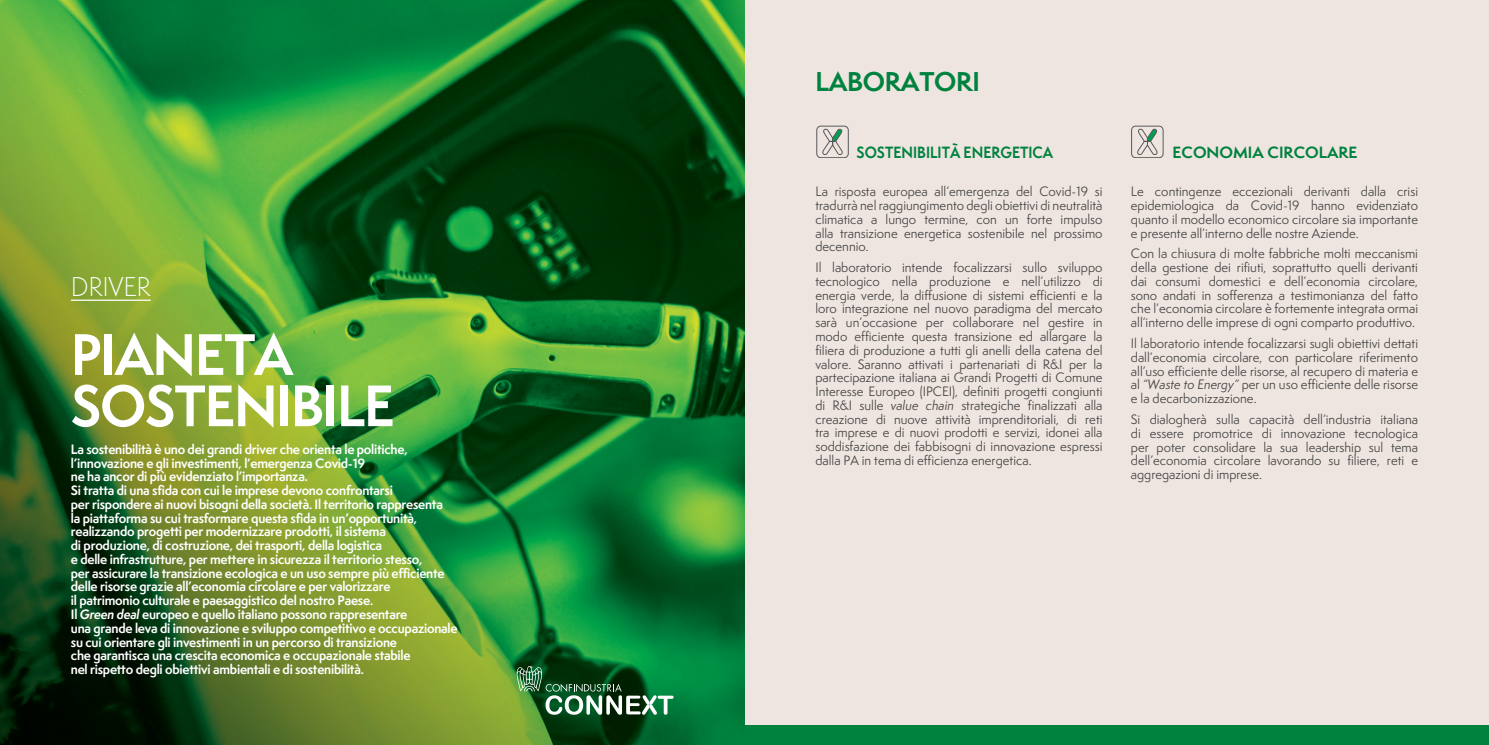
<style>
.page{position:relative;width:1489px;height:745px;background:#fff}
.page>*{position:absolute;margin:0;border:0;box-sizing:border-box;transform-origin:0 0}
.t1{font:700 53.75px/51.2px "Semplicita Pro";letter-spacing:-.02em;color:#fff;scale:.94 1}
.t2{font:700 25px "Semplicita Pro";letter-spacing:-.01em;color:#00823f}
.t3{font:300 25px "Semplicita Pro";letter-spacing:-.01em;color:#fff}
.t4{font:700 15px "Semplicita Pro";color:#00823f;scale:.9 1}
.t5{font:700 15px "Semplicita Pro";color:#00823f}
.t6{font:12.5px/13.8px "Semplicita Pro";color:#3e3e3f;text-align:justify}
.t7{font:700 12.5px/13.8px "Semplicita Pro";letter-spacing:-.02em;color:#fff}
.s1{font-style:italic}
</style>
<div class="page">
<div style="left:735px;top:0;width:753px;height:744px;background:#efe5e0"></div>
<div style="left:620px;top:724px;width:868px;height:20px;background:#00823f"></div>
<img style="left:0;top:0;width:744px;height:744px">
<svg style="left:516px;top:665px;width:157px;height:49px"></svg>
<hr style="left:71px;top:299px;width:80px;height:1px;background:#fff">
<div style="left:816px;top:126px;width:32px;height:32px;border:1px solid #57585a;border-radius:4px"></div>
<svg style="left:822px;top:129px;width:20px;height:26px"></svg>
<div style="left:1131px;top:126px;width:32px;height:32px;border:1px solid #57585a;border-radius:4px"></div>
<svg style="left:1137px;top:129px;width:20px;height:26px"></svg>
<h2 class="t3" style="left:71px;top:270px;width:81px">DRIVER</h2>
<h1 class="t1" style="left:71px;top:328px;width:346px">PIANETA<br>SOSTENIBILE</h1>
<p class="t7" style="left:71px;top:441px;width:388px">La sostenibilità è uno dei grandi driver che orienta le politiche, l’innovazione e gli investimenti, l’emergenza Covid-19<br>ne ha ancor di più evidenziato l’importanza.<br>Si tratta di una sfida con cui le imprese devono confrontarsi<br>per rispondere ai nuovi bisogni della società. Il territorio rappresenta<br>la piattaforma su cui trasformare questa sfida in un’opportunità, realizzando progetti per modernizzare prodotti, il sistema<br>di produzione, di costruzione, dei trasporti, della logistica<br>e delle infrastrutture, per mettere in sicurezza il territorio stesso,<br>per assicurare la transizione ecologica e un uso sempre più efficiente delle risorse grazie all’economia circolare e per valorizzare<br>il patrimonio culturale e paesaggistico del nostro Paese.<br>Il <span class="s1">Green deal</span> europeo e quello italiano possono rappresentare<br>una grande leva di innovazione e sviluppo competitivo e occupazionale su cui orientare gli investimenti in un percorso di transizione<br>che garantisca una crescita economica e occupazionale stabile<br>nel rispetto degli obiettivi ambientali e di sostenibilità.</p>
<h2 class="t2" style="left:815px;top:63px;width:166px">LABORATORI</h2>
<p class="t4" style="left:856px;top:141px;width:220px">SOSTENIBILITÀ ENERGETICA</p>
<p class="t5" style="left:1172px;top:141px;width:186px">ECONOMIA CIRCOLARE</p>
<p class="t6" style="left:815px;top:184px;width:289px">La risposta europea all’emergenza del Covid-19 si tradurrà nel raggiungimento degli obiettivi di neutralità climatica a lungo termine, con un forte impulso alla transizione energetica sostenibile nel prossimo decennio.</p>
<p class="t6" style="left:815px;top:260px;width:289px">Il laboratorio intende focalizzarsi sullo sviluppo tecnologico nella produzione e nell’utilizzo di energia verde, la diffusione di sistemi efficienti e la loro integrazione nel nuovo paradigma del mercato sarà un’occasione per collaborare nel gestire in modo efficiente questa transizione ed allargare la filiera di produzione a tutti gli anelli della catena del valore. Saranno attivati i partenariati di R&amp;I per la partecipazione italiana ai Grandi Progetti di Comune Interesse Europeo (IPCEI), definiti progetti congiunti di R&amp;I sulle <span class="s1">value chain</span> strategiche finalizzati alla creazione di nuove attività imprenditoriali, di reti tra imprese e di nuovi prodotti e servizi, idonei alla soddisfazione dei fabbisogni di innovazione espressi dalla PA in tema di efficienza energetica.</p>
<p class="t6" style="left:1130px;top:184px;width:289px">Le contingenze eccezionali derivanti dalla crisi epidemiologica da Covid-19 hanno evidenziato quanto il modello economico circolare sia importante e presente all’interno delle nostre Aziende.</p>
<p class="t6" style="left:1130px;top:246px;width:289px">Con la chiusura di molte fabbriche molti meccanismi della gestione dei rifiuti, soprattutto quelli derivanti dai consumi domestici e dell’economia circolare, sono andati in sofferenza a testimonianza del fatto che l’economia circolare è fortemente integrata ormai all’interno delle imprese di ogni comparto produttivo.</p>
<p class="t6" style="left:1130px;top:336px;width:289px">Il laboratorio intende focalizzarsi sugli obiettivi dettati dall’economia circolare, con particolare riferimento all’uso efficiente delle risorse, al recupero di materia e al <span class="s1">“Waste to Energy”</span> per un uso efficiente delle risorse e la decarbonizzazione.</p>
<p class="t6" style="left:1130px;top:412px;width:289px">Si dialogherà sulla capacità dell’industria italiana di essere promotrice di innovazione tecnologica per poter consolidare la sua leadership sul tema dell’economia circolare lavorando su filiere, reti e aggregazioni di imprese.</p>
</div>
